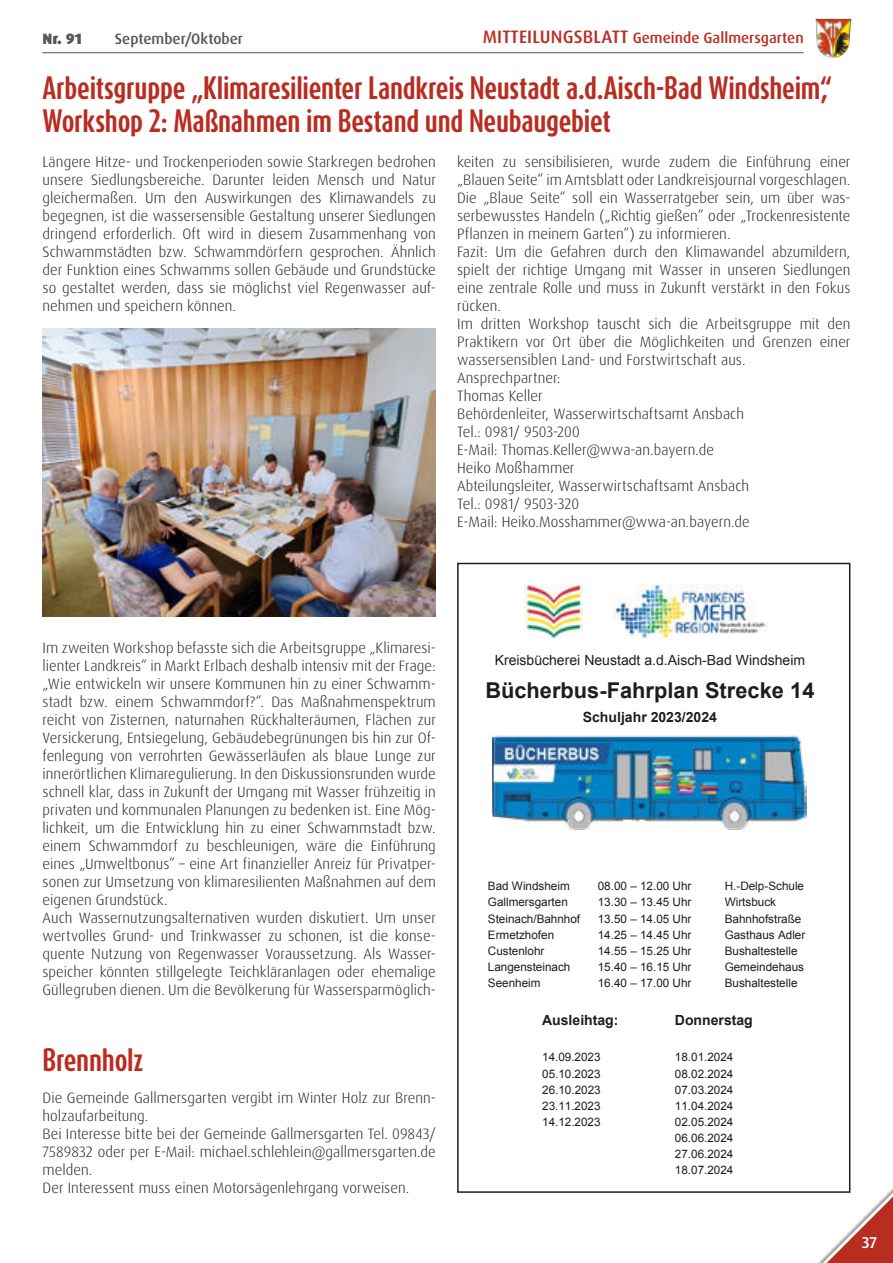
<style>
.page{position:relative;width:893px;height:1263px;background:#fff}
.page>*{position:absolute;margin:0;border:0;box-sizing:border-box;transform-origin:0 0}
.t1{font:700 27px/32.4px "Dax Compact Pro";letter-spacing:-.01em;color:#b92d21}
.t2{font:700 21.75px "Arial";color:#1d1d1b}
.t3{font:500 15.75px "Dax Pro";color:#fff}
.t4{font:300 15px/18px "Dax Pro";letter-spacing:.005em;color:#1d1d1b}
.t5{font:500 15px "Dax Pro";color:#b92d21}
.t6{font:500 15px "Dax Pro";color:#575756}
.t7{font:900 15px "Dax Pro";color:#575756}
.t8{font:14.1px "Arial";color:#1d1d1b}
.t9{font:700 14.1px "Arial";color:#1d1d1b}
.t10{font:11.7px/16.2px "Arial";letter-spacing:.005em;color:#1d1d1b;text-align:justify}
.s1{font-size:18px}
</style>
<div class="page">
<img style="left:816px;top:19px;width:35px;height:39px">
<hr style="left:42px;top:52px;width:762px;height:1px;background:#575756">
<svg style="left:818px;top:1170px;width:75px;height:93px"></svg>
<img style="left:43px;top:329px;width:393px;height:288px">
<img style="left:495px;top:734px;width:312px;height:95px">
<hr style="left:594px;top:818px;width:125px;height:1px;background:#656464">
<img style="left:492px;top:736px;width:39px;height:84px">
<hr style="left:530px;top:818px;width:33px;height:1px;background:#656464">
<hr style="left:748px;top:818px;width:48px;height:2px;background:#656464">
<img style="left:524px;top:585px;width:59px;height:54px">
<img style="left:525px;top:585px;width:57px;height:53px">
<img style="left:612px;top:585px;width:155px;height:53px">
<div style="left:457px;top:563px;width:393px;height:630px;border:2px solid #1d1d1b"></div>
<p class="t5" style="left:483px;top:31px;width:322px"><span class="s1">MITTEILUNGSBLATT</span> Gemeinde Gallmersgarten</p>
<p class="t7" style="left:43px;top:30px;width:41px">Nr. 91</p>
<p class="t6" style="left:115px;top:32px;width:130px">September/Oktober</p>
<h1 class="t1" style="left:43px;top:72px;width:791px">Arbeitsgruppe „Klimaresilienter Landkreis Neustadt a.d.Aisch-Bad Windsheim“,<br>Workshop 2: Maßnahmen im Bestand und Neubaugebiet</h1>
<p class="t4" style="left:43px;top:153px;width:395px;text-align:justify">Längere Hitze- und Trockenperioden sowie Starkregen bedrohen unsere Siedlungsbereiche. Darunter leiden Mensch und Natur gleichermaßen. Um den Auswirkungen des Klimawandels zu begegnen, ist die wassersensible Gestaltung unserer Siedlungen dringend erforderlich. Oft wird in diesem Zusammenhang von Schwammstädten bzw. Schwammdörfern gesprochen. Ähnlich der Funktion eines Schwamms sollen Gebäude und Grundstücke so gestaltet werden, dass sie möglichst viel Regenwasser auf&shy;nehmen und speichern können.</p>
<p class="t4" style="left:457px;top:153px;width:395px">keiten zu sensibilisieren, wurde zudem die Einführung einer „Blauen Seite“ im Amtsblatt oder Landkreisjournal vorgeschlagen.<br>Die „Blaue Seite“ soll ein Wasserratgeber sein, um über was&shy;serbewusstes Handeln („Richtig gießen“ oder „Trockenresistente Pflanzen in meinem Garten“) zu informieren.<br>Fazit: Um die Gefahren durch den Klimawandel abzumildern, spielt der richtige Umgang mit Wasser in unseren Siedlungen eine zentrale Rolle und muss in Zukunft verstärkt in den Fokus rücken.<br>Im dritten Workshop tauscht sich die Arbeitsgruppe mit den Praktikern vor Ort über die Möglichkeiten und Grenzen einer wassersensiblen Land- und Forstwirtschaft aus.<br>Ansprechpartner:<br>Thomas Keller<br>Behördenleiter, Wasserwirtschaftsamt Ansbach<br>Tel.: 0981/ 9503-200<br>E-Mail: Thomas.Keller@wwa-an.bayern.de<br>Heiko Moßhammer<br>Abteilungsleiter, Wasserwirtschaftsamt Ansbach<br>Tel.: 0981/ 9503-320<br>E-Mail: Heiko.Mosshammer@wwa-an.bayern.de</p>
<p class="t4" style="left:43px;top:639px;width:395px">Im zweiten Workshop befasste sich die Arbeitsgruppe „Klimaresi&shy;lienter Landkreis“ in Markt Erlbach deshalb intensiv mit der Frage: „Wie entwickeln wir unsere Kommunen hin zu einer Schwamm&shy;stadt bzw. einem Schwammdorf?“. Das Maßnahmenspektrum reicht von Zisternen, naturnahen Rückhalteräumen, Flächen zur Versickerung, Entsiegelung, Gebäudebegrünungen bis hin zur Of&shy;fenlegung von verrohrten Gewässerläufen als blaue Lunge zur innerörtlichen Klimaregulierung. In den Diskussionsrunden wurde schnell klar, dass in Zukunft der Umgang mit Wasser frühzeitig in privaten und kommunalen Planungen zu bedenken ist. Eine Mög&shy;lichkeit, um die Entwicklung hin zu einer Schwammstadt bzw. einem Schwammdorf zu beschleunigen, wäre die Einführung eines „Umweltbonus“ – eine Art finanzieller Anreiz für Privatper&shy;sonen zur Umsetzung von klimaresilienten Maßnahmen auf dem eigenen Grundstück.<br>Auch Wassernutzungsalternativen wurden diskutiert. Um unser wertvolles Grund- und Trinkwasser zu schonen, ist die konse&shy;quente Nutzung von Regenwasser Voraussetzung. Als Wasser&shy;speicher könnten stillgelegte Teichkläranlagen oder ehemalige Güllegruben dienen. Um die Bevölkerung für Wassersparmöglich-</p>
<h1 class="t1" style="left:43px;top:1044px;width:102px">Brennholz</h1>
<p class="t4" style="left:43px;top:1089px;width:395px">Die Gemeinde Gallmersgarten vergibt im Winter Holz zur Brenn&shy;holzaufarbeitung.<br>Bei Interesse bitte bei der Gemeinde Gallmersgarten Tel. 09843/ 7589832 oder per E-Mail: michael.schlehlein@gallmersgarten.de melden.<br>Der Interessent muss einen Motorsägenlehrgang vorweisen.</p>
<p class="t8" style="left:495px;top:655px;width:312px">Kreisbücherei Neustadt a.d.Aisch-Bad Windsheim</p>
<h2 class="t2" style="left:485px;top:682px;width:331px">Bücherbus-Fahrplan Strecke 14</h2>
<p class="t9" style="left:583px;top:712px;width:136px">Schuljahr 2023/2024</p>
<p class="t10" style="left:488px;top:879px;width:83px">Bad Windsheim</p>
<p class="t10" style="left:598px;top:879px;width:95px">08.00 – 12.00 Uhr</p>
<p class="t10" style="left:725px;top:879px;width:81px">H.-Delp-Schule</p>
<p class="t10" style="left:488px;top:895px;width:81px">Gallmersgarten</p>
<p class="t10" style="left:598px;top:895px;width:95px">13.30 – 13.45 Uhr</p>
<p class="t10" style="left:725px;top:895px;width:53px">Wirtsbuck</p>
<p class="t10" style="left:488px;top:911px;width:94px">Steinach/Bahnhof</p>
<p class="t10" style="left:598px;top:911px;width:95px">13.50 – 14.05 Uhr</p>
<p class="t10" style="left:725px;top:911px;width:78px">Bahnhofstraße</p>
<p class="t10" style="left:488px;top:927px;width:68px">Ermetzhofen</p>
<p class="t10" style="left:598px;top:927px;width:95px">14.25 – 14.45 Uhr</p>
<p class="t10" style="left:725px;top:927px;width:82px">Gasthaus Adler</p>
<p class="t10" style="left:488px;top:944px;width:58px">Custenlohr</p>
<p class="t10" style="left:598px;top:944px;width:95px">14.55 – 15.25 Uhr</p>
<p class="t10" style="left:725px;top:944px;width:74px">Bushaltestelle</p>
<p class="t10" style="left:488px;top:960px;width:84px">Langensteinach</p>
<p class="t10" style="left:598px;top:960px;width:95px">15.40 – 16.15 Uhr</p>
<p class="t10" style="left:725px;top:960px;width:81px">Gemeindehaus</p>
<p class="t10" style="left:488px;top:976px;width:54px">Seenheim</p>
<p class="t10" style="left:598px;top:976px;width:95px">16.40 – 17.00 Uhr</p>
<p class="t10" style="left:725px;top:976px;width:74px">Bushaltestelle</p>
<p class="t9" style="left:542px;top:1015px;width:78px">Ausleihtag:</p>
<p class="t9" style="left:675px;top:1015px;width:79px">Donnerstag</p>
<p class="t10" style="left:542px;top:1050px;width:60px">14.09.2023</p>
<p class="t10" style="left:675px;top:1050px;width:60px">18.01.2024</p>
<p class="t10" style="left:542px;top:1066px;width:60px">05.10.2023</p>
<p class="t10" style="left:675px;top:1066px;width:60px">08.02.2024</p>
<p class="t10" style="left:542px;top:1083px;width:60px">26.10.2023</p>
<p class="t10" style="left:675px;top:1083px;width:60px">07.03.2024</p>
<p class="t10" style="left:542px;top:1099px;width:60px">23.11.2023</p>
<p class="t10" style="left:675px;top:1099px;width:60px">11.04.2024</p>
<p class="t10" style="left:542px;top:1115px;width:60px">14.12.2023</p>
<p class="t10" style="left:675px;top:1115px;width:60px">02.05.2024<br>06.06.2024<br>27.06.2024<br>18.07.2024</p>
<p class="t3" style="left:862px;top:1235px;width:17px">37</p>
</div>
